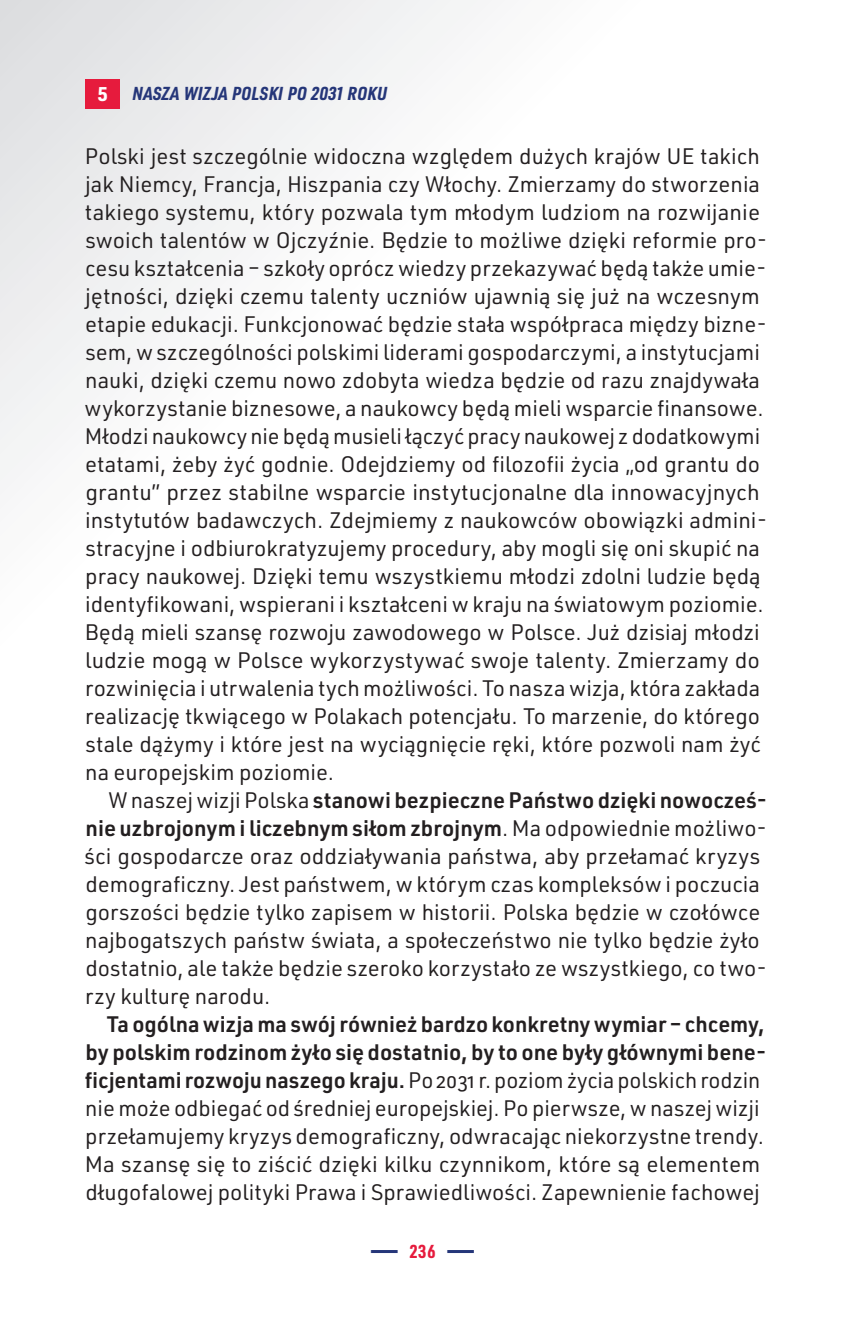
<style>
.page{position:relative;width:851px;height:1333px;background:#fff}
.page>*{position:absolute;margin:0;border:0;box-sizing:border-box;transform-origin:0 0}
.t1{font:italic 600 24px "URWDIN Cond";letter-spacing:.01em;color:#253679}
.t2{font:600 24px "URWDIN Cond";color:#e61b3d}
.t3{font:22px/28px "URWDIN";color:#231f20}
.t4{font:600 22px/28px "URWDIN";color:#231f20;text-align:justify}
.s1{font-family:"URWDIN";font-weight:700;font-style:normal;font-size:19.6px;color:#fff}
.s2{font-weight:600}
.s3{font-weight:400}
.s4{font-family:"URWDIN";font-weight:700;color:#253679}
</style>
<div class="page">
<svg style="left:0;top:0;width:478px;height:481px"></svg>
<div style="left:85px;top:79px;width:35px;height:29px;background:#e61b3d"></div>
<p class="t1" style="left:97px;top:76px;width:291px"><span class="s1">5</span> NASZA WIZJA POLSKI PO 2031 ROKU</p>
<p class="t3" style="left:85px;top:141px;width:684px">Polski jest szczególnie widoczna względem dużych krajów UE takich jak Niemcy, Francja, Hiszpania czy Włochy. Zmierzamy do stworzenia takiego systemu, który pozwala tym młodym ludziom na rozwijanie swoich talentów w Ojczyźnie. Będzie to możliwe dzięki reformie pro&shy;cesu kształcenia – szkoły oprócz wiedzy przekazywać będą także umie&shy;jętności, dzięki czemu talenty uczniów ujawnią się już na wczesnym etapie edukacji. Funkcjonować będzie stała współpraca między bizne&shy;sem, w szczególności polskimi liderami gospodarczymi, a instytucjami nauki, dzięki czemu nowo zdobyta wiedza będzie od razu znajdywała wykorzystanie biznesowe, a naukowcy będą mieli wsparcie finansowe.<br>Młodzi naukowcy nie będą musieli łączyć pracy naukowej z dodatkowymi etatami, żeby żyć godnie. Odejdziemy od filozofii życia „od grantu do grantu” przez stabilne wsparcie instytucjonalne dla innowacyjnych instytutów badawczych. Zdejmiemy z naukowców obowiązki admini&shy;stracyjne i odbiurokratyzujemy procedury, aby mogli się oni skupić na pracy naukowej. Dzięki temu wszystkiemu młodzi zdolni ludzie będą identyfikowani, wspierani i kształceni w kraju na światowym poziomie.<br>Będą mieli szansę rozwoju zawodowego w Polsce. Już dzisiaj młodzi ludzie mogą w Polsce wykorzystywać swoje talenty. Zmierzamy do rozwinięcia i utrwalenia tych możliwości. To nasza wizja, która zakłada realizację tkwiącego w Polakach potencjału. To marzenie, do którego stale dążymy i które jest na wyciągnięcie ręki, które pozwoli nam żyć na europejskim poziomie.</p>
<p class="t3" style="left:85px;top:785px;width:683px;text-indent:24px">W naszej wizji Polska <span class="s2">stanowi bezpieczne Państwo dzięki nowocześ&shy;nie uzbrojonym i liczebnym siłom zbrojnym</span>. Ma odpowiednie możliwo&shy;ści gospodarcze oraz oddziaływania państwa, aby przełamać kryzys demograficzny. Jest państwem, w którym czas kompleksów i poczucia gorszości będzie tylko zapisem w historii. Polska będzie w czołówce najbogatszych państw świata, a społeczeństwo nie tylko będzie żyło dostatnio, ale także będzie szeroko korzystało ze wszystkiego, co two&shy;rzy kulturę narodu.</p>
<p class="t4" style="left:85px;top:1009px;width:682px;text-indent:22px">Ta ogólna wizja ma swój również bardzo konkretny wymiar – chcemy, by polskim rodzinom żyło się dostatnio, by to one były głównymi bene&shy;ficjentami rozwoju naszego kraju. <span class="s3">Po</span></p>
<p class="t3" style="left:85px;top:1065px;width:680px;text-indent:393px">r. poziom życia polskich rodzin nie może odbiegać od średniej europejskiej. Po pierwsze, w naszej wizji przełamujemy kryzys demograficzny, odwracając niekorzystne trendy.<br>Ma szansę się to ziścić dzięki kilku czynnikom, które są elementem długofalowej polityki Prawa i Sprawiedliwości. Zapewnienie fachowej</p>
<p class="t2" style="left:371px;top:1233px;width:104px"><span class="s4">—</span> 236 <span class="s4">—</span></p>
</div>
